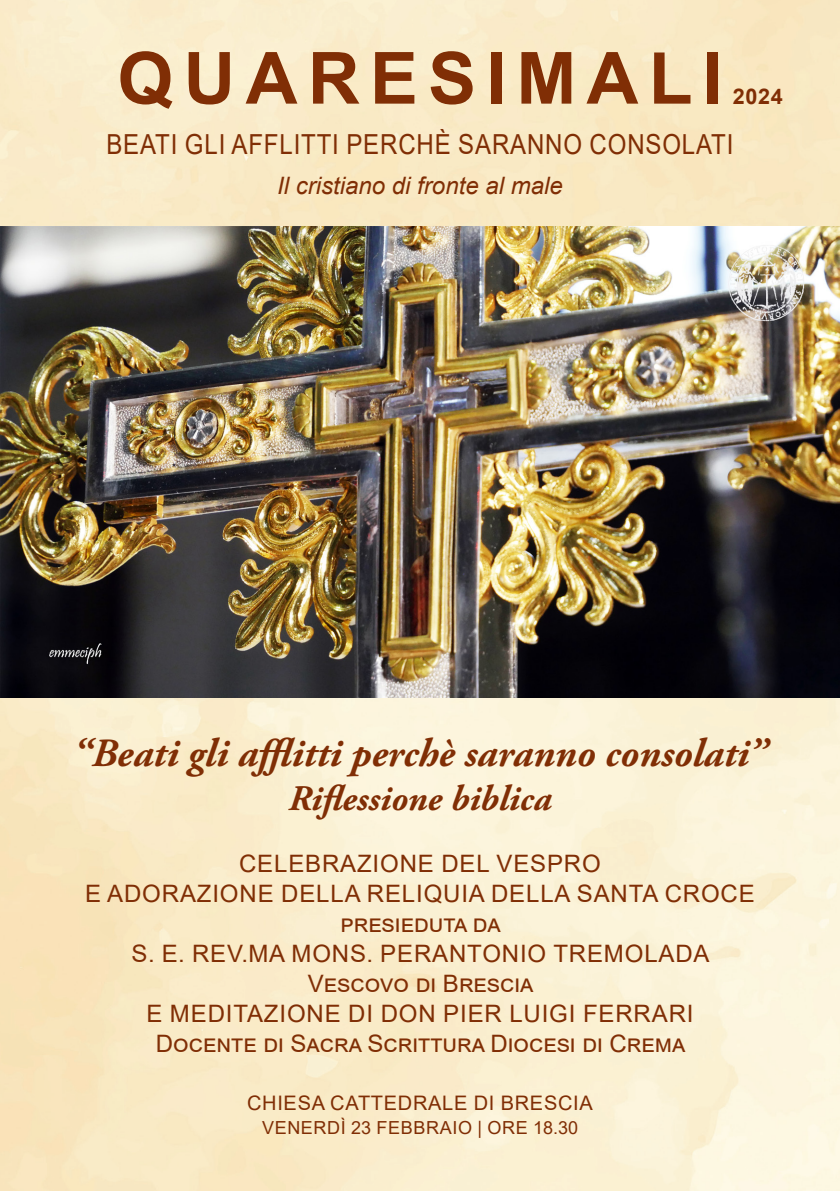
<style>
.page{position:relative;width:840px;height:1191px;background:#fff}
.page>*{position:absolute;margin:0;border:0;box-sizing:border-box;transform-origin:0 0}
.t1{font:700 72px "Arial";letter-spacing:.14em;color:#802e05}
.t2{font:italic 700 40px "Adobe Garamond Pro";color:#802e05}
.t3{font:italic 700 36px "Adobe Garamond Pro";color:#802e05}
.t4{font:27.6px "Arial";letter-spacing:.035em;color:#802e05;scale:.87 1}
.t5{font:24px/30px "Arial";letter-spacing:.035em;color:#802e05;text-align:center}
.t6{font:italic 24px "Arial";color:#802e05}
.t7{font:700 21.6px "Arial";color:#802e05}
.t8{font:20px "Arial";letter-spacing:.035em;color:#802e05}
.t9{font:18px "Arial";letter-spacing:.035em;color:#802e05}
</style>
<div class="page">
<img style="left:0;top:0;width:839px;height:1191px">
<img style="left:0;top:227px;width:839px;height:470px">
<h1 class="t1" style="left:117px;top:28px;width:606px">QUARESIMALI</h1>
<p class="t7" style="left:732px;top:81px;width:51px">2024</p>
<p class="t4" style="left:106px;top:125px;width:721px">BEATI GLI AFFLITTI PERCHÈ SARANNO CONSOLATI</p>
<p class="t6" style="left:277px;top:170px;width:287px">Il cristiano di fronte al male</p>
<h2 class="t2" style="left:73px;top:730px;width:695px">“Beati gli afflitti perchè saranno consolati”</h2>
<h3 class="t3" style="left:288px;top:778px;width:264px">Riflessione biblica</h3>
<p class="t5" style="left:85px;top:848px;width:671px">CELEBRAZIONE DEL VESPRO<br>E ADORAZIONE DELLA RELIQUIA DELLA SANTA CROCE presieduta da<br>S. E. REV.MA MONS. PERANTONIO TREMOLADA<br>Vescovo di Brescia<br>E MEDITAZIONE DI DON PIER LUIGI FERRARI<br>Docente di Sacra Scrittura Diocesi di Crema</p>
<p class="t8" style="left:247px;top:1089px;width:347px">CHIESA CATTEDRALE DI BRESCIA</p>
<p class="t9" style="left:262px;top:1115px;width:317px">VENERDÌ 23 FEBBRAIO | ORE 18.30</p>
</div>
